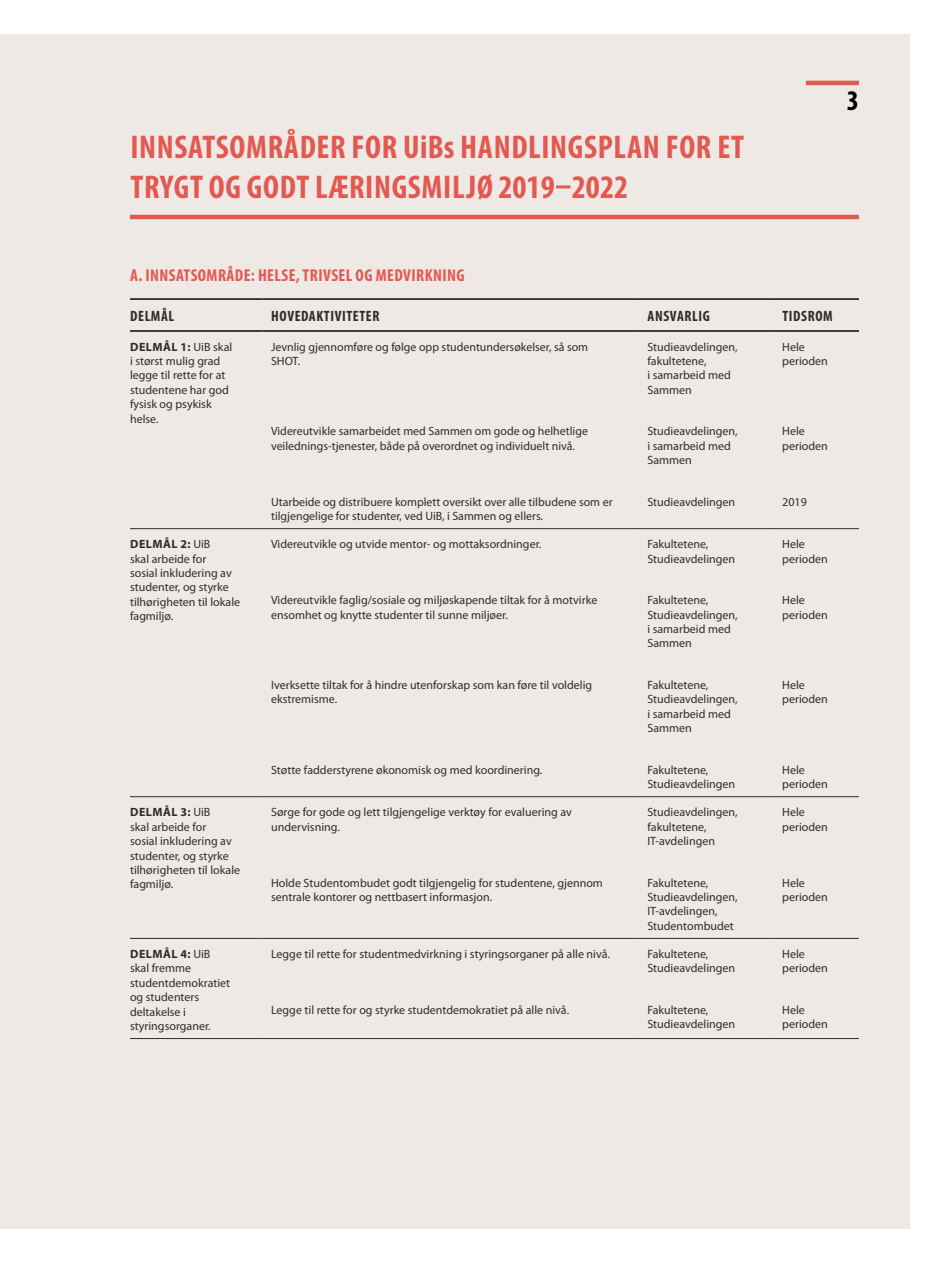
<style>
.page{position:relative;width:944px;height:1263px;background:#fff}
.page>*{position:absolute;margin:0;border:0;box-sizing:border-box;transform-origin:0 0}
.HOVEDTITTEL_TIL_TABE{font:700 condensed 33px/39.6px "Myriad Pro";letter-spacing:.02em;color:#e25952}
.Sidetall{font:700 condensed 28.5px "Myriad Pro";color:#000}
.TITLER_TIL_TABELLER{font:700 condensed 17.25px "Myriad Pro";letter-spacing:.025em;color:#e25952}
.INNDELING_TABELL{font:700 condensed 15px "Myriad Pro";letter-spacing:.04em;color:#302c28}
.Tekst_i_tabell{font:12px/14.4px "Myriad Pro";color:#302c28}
.s1{font-weight:700}
</style>
<div class="page">
<div style="left:0;top:34px;width:910px;height:1195px;background:#eee9e4"></div>
<hr style="left:806px;top:81px;width:53px;height:4px;background:#e25952">
<hr style="left:130px;top:215px;width:729px;height:4px;background:#e25952">
<hr style="left:130px;top:298px;width:133px;height:2px;background:#302c28">
<hr style="left:263px;top:298px;width:376px;height:2px;background:#302c28">
<hr style="left:639px;top:298px;width:135px;height:2px;background:#302c28">
<hr style="left:774px;top:298px;width:85px;height:2px;background:#302c28">
<hr style="left:130px;top:330px;width:133px;height:2px;background:#302c28">
<hr style="left:263px;top:330px;width:376px;height:2px;background:#302c28">
<hr style="left:639px;top:330px;width:135px;height:2px;background:#302c28">
<hr style="left:774px;top:330px;width:85px;height:2px;background:#302c28">
<hr style="left:130px;top:528px;width:133px;height:1px;background:#302c28">
<hr style="left:263px;top:528px;width:376px;height:1px;background:#302c28">
<hr style="left:639px;top:528px;width:135px;height:1px;background:#302c28">
<hr style="left:774px;top:528px;width:85px;height:1px;background:#302c28">
<hr style="left:130px;top:796px;width:133px;height:1px;background:#302c28">
<hr style="left:263px;top:796px;width:376px;height:1px;background:#302c28">
<hr style="left:639px;top:796px;width:135px;height:1px;background:#302c28">
<hr style="left:774px;top:796px;width:85px;height:1px;background:#302c28">
<hr style="left:130px;top:938px;width:133px;height:1px;background:#302c28">
<hr style="left:263px;top:938px;width:376px;height:1px;background:#302c28">
<hr style="left:639px;top:938px;width:135px;height:1px;background:#302c28">
<hr style="left:774px;top:938px;width:85px;height:1px;background:#302c28">
<hr style="left:130px;top:1038px;width:133px;height:1px;background:#302c28">
<hr style="left:263px;top:1038px;width:376px;height:1px;background:#302c28">
<hr style="left:639px;top:1038px;width:135px;height:1px;background:#302c28">
<hr style="left:774px;top:1038px;width:85px;height:1px;background:#302c28">
<p class="HOVEDTITTEL_TIL_TABE" style="left:130px;top:126px;width:615px">INNSATSOMRÅDER FOR UiBs HANDLINGSPLAN FOR ET<br>TRYGT OG GODT LÆRINGSMILJØ 2019–2022</p>
<p class="Sidetall" style="left:847px;top:83px;width:14px">3</p>
<p class="TITLER_TIL_TABELLER" style="left:130px;top:265px;width:336px">A. INNSATSOMRÅDE: HELSE, TRIVSEL OG MEDVIRKNING</p>
<p class="INNDELING_TABELL" style="left:130px;top:306px;width:46px">DELMÅL</p>
<p class="INNDELING_TABELL" style="left:271px;top:306px;width:110px">HOVEDAKTIVITETER</p>
<p class="INNDELING_TABELL" style="left:648px;top:306px;width:64px">ANSVARLIG</p>
<p class="INNDELING_TABELL" style="left:782px;top:306px;width:52px">TIDSROM</p>
<p class="Tekst_i_tabell" style="left:130px;top:339px;width:104px"><span class="s1">DELMÅL 1:</span> UiB skal i størst mulig grad legge til rette for at studentene har god fysisk og psykisk helse.</p>
<p class="Tekst_i_tabell" style="left:271px;top:339px;width:319px">Jevnlig gjennomføre og følge opp studentundersøkelser, så som<br>SHOT.</p>
<p class="Tekst_i_tabell" style="left:271px;top:424px;width:318px">Videreutvikle samarbeidet med Sammen om gode og helhetlige veilednings-tjenester, både på overordnet og individuelt nivå.</p>
<p class="Tekst_i_tabell" style="left:647px;top:339px;width:92px">Studieavdelingen, fakultetene,<br>i samarbeid med<br>Sammen</p>
<p class="Tekst_i_tabell" style="left:647px;top:424px;width:92px">Studieavdelingen, i samarbeid med<br>Sammen</p>
<p class="Tekst_i_tabell" style="left:647px;top:494px;width:89px">Studieavdelingen</p>
<p class="Tekst_i_tabell" style="left:782px;top:339px;width:47px">Hele perioden</p>
<p class="Tekst_i_tabell" style="left:782px;top:424px;width:47px">Hele perioden</p>
<p class="Tekst_i_tabell" style="left:271px;top:494px;width:343px">Utarbeide og distribuere komplett oversikt over alle tilbudene som er tilgjengelige for studenter, ved UiB, i Sammen og ellers.</p>
<p class="Tekst_i_tabell" style="left:782px;top:494px;width:26px">2019</p>
<p class="Tekst_i_tabell" style="left:130px;top:537px;width:112px"><span class="s1">DELMÅL 2:</span> UiB<br>skal arbeide for<br>sosial inkludering av studenter, og styrke tilhørigheten til lokale fagmiljø.</p>
<p class="Tekst_i_tabell" style="left:271px;top:537px;width:272px">Videreutvikle og utvide mentor- og mottaksordninger.</p>
<p class="Tekst_i_tabell" style="left:271px;top:593px;width:328px">Videreutvikle faglig/sosiale og miljøskapende tiltak for å motvirke ensomhet og knytte studenter til sunne miljøer.</p>
<p class="Tekst_i_tabell" style="left:271px;top:678px;width:323px">Iverksette tiltak for å hindre utenforskap som kan føre til voldelig ekstremisme.</p>
<p class="Tekst_i_tabell" style="left:271px;top:762px;width:273px">Støtte fadderstyrene økonomisk og med koordinering.</p>
<p class="Tekst_i_tabell" style="left:647px;top:537px;width:89px">Fakultetene,<br>Studieavdelingen</p>
<p class="Tekst_i_tabell" style="left:647px;top:593px;width:92px">Fakultetene,<br>Studieavdelingen, i samarbeid med<br>Sammen</p>
<p class="Tekst_i_tabell" style="left:647px;top:678px;width:92px">Fakultetene,<br>Studieavdelingen, i samarbeid med<br>Sammen</p>
<p class="Tekst_i_tabell" style="left:647px;top:762px;width:89px">Fakultetene,<br>Studieavdelingen</p>
<p class="Tekst_i_tabell" style="left:782px;top:537px;width:47px">Hele perioden</p>
<p class="Tekst_i_tabell" style="left:782px;top:593px;width:47px">Hele perioden</p>
<p class="Tekst_i_tabell" style="left:782px;top:678px;width:47px">Hele perioden</p>
<p class="Tekst_i_tabell" style="left:782px;top:762px;width:47px">Hele perioden</p>
<p class="Tekst_i_tabell" style="left:130px;top:805px;width:112px"><span class="s1">DELMÅL 3:</span> UiB<br>skal arbeide for<br>sosial inkludering av studenter, og styrke tilhørigheten til lokale fagmiljø.</p>
<p class="Tekst_i_tabell" style="left:271px;top:805px;width:302px">Sørge for gode og lett tilgjengelige verktøy for evaluering av undervisning.</p>
<p class="Tekst_i_tabell" style="left:271px;top:875px;width:333px">Holde Studentombudet godt tilgjengelig for studentene, gjennom sentrale kontorer og nettbasert informasjon.</p>
<p class="Tekst_i_tabell" style="left:647px;top:805px;width:92px">Studieavdelingen, fakultetene,<br>IT-avdelingen</p>
<p class="Tekst_i_tabell" style="left:647px;top:875px;width:92px">Fakultetene,<br>Studieavdelingen,<br>IT-avdelingen,<br>Studentombudet</p>
<p class="Tekst_i_tabell" style="left:782px;top:805px;width:47px">Hele perioden</p>
<p class="Tekst_i_tabell" style="left:782px;top:875px;width:47px">Hele perioden</p>
<p class="Tekst_i_tabell" style="left:130px;top:947px;width:102px"><span class="s1">DELMÅL 4:</span> UiB skal fremme studentdemokratiet og studenters deltakelse i styringsorganer.</p>
<p class="Tekst_i_tabell" style="left:271px;top:947px;width:340px">Legge til rette for studentmedvirkning i styringsorganer på alle nivå.</p>
<p class="Tekst_i_tabell" style="left:271px;top:1002px;width:300px">Legge til rette for og styrke studentdemokratiet på alle nivå.</p>
<p class="Tekst_i_tabell" style="left:647px;top:947px;width:89px">Fakultetene,<br>Studieavdelingen</p>
<p class="Tekst_i_tabell" style="left:647px;top:1002px;width:89px">Fakultetene,<br>Studieavdelingen</p>
<p class="Tekst_i_tabell" style="left:782px;top:947px;width:47px">Hele perioden</p>
<p class="Tekst_i_tabell" style="left:782px;top:1002px;width:47px">Hele perioden</p>
</div>
